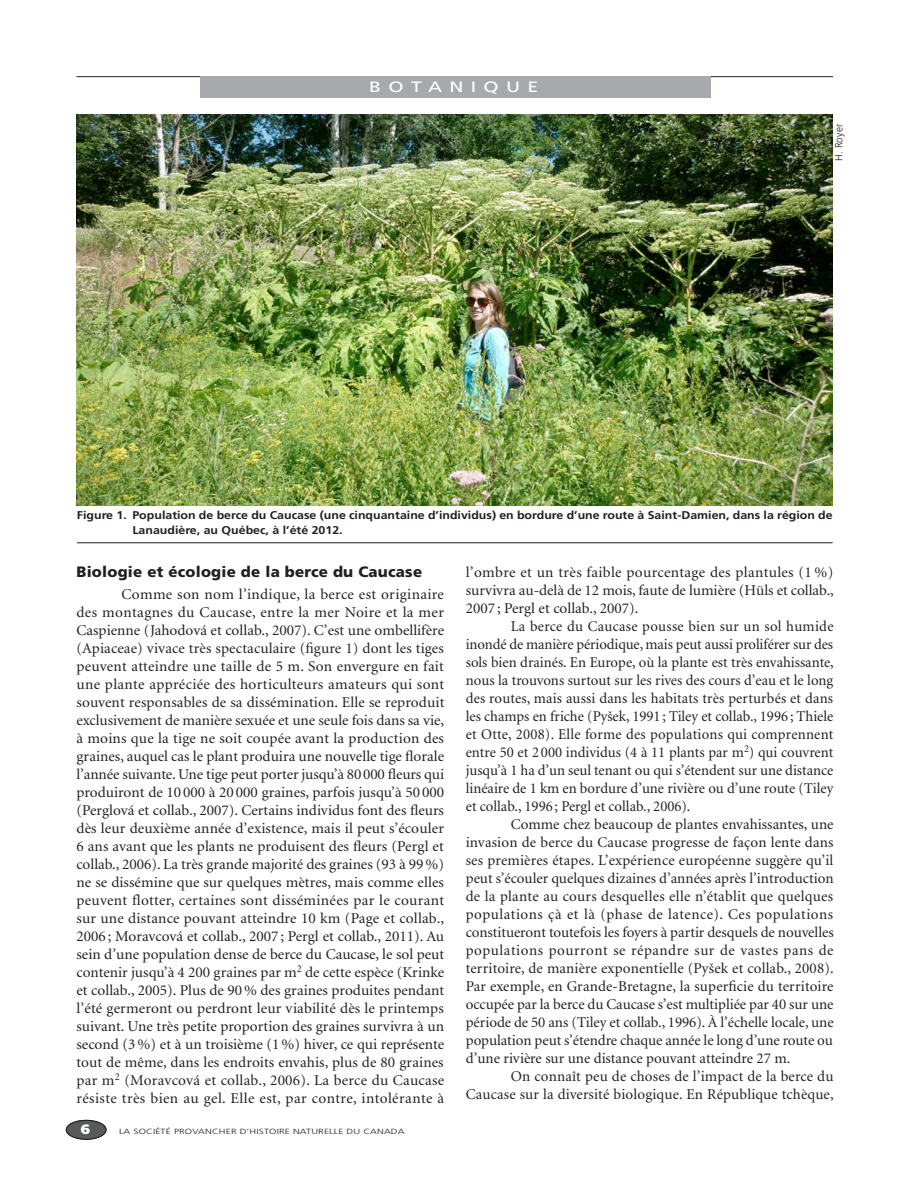
<style>
.page{position:relative;width:918px;height:1188px;background:#fff}
.page>*{position:absolute;margin:0;border:0;box-sizing:border-box;transform-origin:0 0}
.t1{font:15px/18px "Minion";letter-spacing:.005em;color:#231f20;text-align:justify}
.t2{font:900 15px "Frutiger";letter-spacing:.015em;color:#231f20}
.t3{font:15px "Frutiger";letter-spacing:.375em;color:#fff;scale:1.3 1}
.t4{font:900 13.5px "Frutiger";color:#fff}
.t5{font:700 11.25px/15px "Frutiger";color:#231f20;scale:1.1 1}
.t6{font:300 10.5px "Frutiger";letter-spacing:.015em;color:#231f20;scale:.95 1}
.t7{font:300 7.5px "Frutiger";letter-spacing:.015em;color:#231f20;scale:1.35 1}
</style>
<div class="page">
<hr style="left:76px;top:76px;width:757px;height:1px;background:#231f20">
<div style="left:66px;top:1120px;width:40px;height:19px;background:#58595b;border-radius:50%"></div>
<div style="left:66px;top:1120px;width:40px;height:19px;border:1px solid #231f20;border-radius:50%"></div>
<div style="left:201px;top:76px;width:510px;height:22px;background:#a7a9ac"></div>
<img style="left:77px;top:115px;width:756px;height:391px">
<hr style="left:77px;top:542px;width:756px;height:1px;background:#231f20">
<p class="t3" style="left:369px;top:78px;width:132px">BOTANIQUE</p>
<p class="t6" style="left:833px;top:161px;width:40px;rotate:-90deg">H. Royer</p>
<p class="t5" style="left:132px;top:507px;width:638px;text-indent:-56px">Figure 1. Population de berce du Caucase (une cinquantaine d’individus) en bordure d’une route à Saint-Damien, dans la région de<br>Lanaudière, au Québec, à l’été 2012.</p>
<p class="t2" style="left:76px;top:563px;width:347px">Biologie et écologie de la berce du Caucase</p>
<p class="t1" style="left:76px;top:586px;width:369px;text-indent:45px">Comme son nom l’indique, la berce est originaire des montagnes du Caucase, entre la mer Noire et la mer Caspienne (Jahodová et collab., 2007). C’est une ombellifère (Apiaceae) vivace très spectaculaire (figure 1) dont les tiges peuvent atteindre une taille de 5 m. Son envergure en fait une plante appréciée des horticulteurs amateurs qui sont souvent responsables de sa dissémination. Elle se reproduit exclusivement de manière sexuée et une seule fois dans sa vie, à moins que la tige ne soit coupée avant la production des graines, auquel cas le plant produira une nouvelle tige florale l’année suivante. Une tige peut porter jusqu’à 80000 fleurs qui produiront de 10 000 à 20 000 graines, parfois jusqu’à 50 000 (Perglová et collab., 2007). Certains individus font des fleurs dès leur deuxième année d’existence, mais il peut s’écouler 6 ans avant que les plants ne produisent des fleurs (Pergl et collab., 2006). La très grande majorité des graines (93 à 99%) ne se dissémine que sur quelques mètres, mais comme elles peuvent flotter, certaines sont disséminées par le courant sur une distance pouvant atteindre 10 km (Page et collab., 2006 ; Moravcová et collab., 2007 ; Pergl et collab., 2011). Au sein d’une population dense de berce du Caucase, le sol peut contenir jusqu’à 4 200 graines par m<sup>2</sup> de cette espèce (Krinke et collab., 2005). Plus de 90% des graines produites pendant l’été germeront ou perdront leur viabilité dès le printemps suivant. Une très petite proportion des graines survivra à un second (3%) et à un troisième (1%) hiver, ce qui représente tout de même, dans les endroits envahis, plus de 80 graines par m<sup>2</sup> (Moravcová et collab., 2006). La berce du Caucase résiste très bien au gel. Elle est, par contre, intolérante à</p>
<p class="t4" style="left:81px;top:1121px;width:11px">6</p>
<p class="t7" style="left:119px;top:1127px;width:213px">LA SOCIÉTÉ PROVANCHER D’HISTOIRE NATURELLE DU CANADA</p>
<p class="t1" style="left:466px;top:563px;width:370px">l’ombre et un très faible pourcentage des plantules (1 %) survivra au-delà de 12 mois, faute de lumière (Hüls et collab., 2007 ; Pergl et collab., 2007).</p>
<p class="t1" style="left:466px;top:617px;width:370px;text-indent:45px">La berce du Caucase pousse bien sur un sol humide inondé de manière périodique, mais peut aussi proliférer sur des sols bien drainés. En Europe, où la plante est très envahissante, nous la trouvons surtout sur les rives des cours d’eau et le long des routes, mais aussi dans les habitats très perturbés et dans les champs en friche (Pyšek, 1991 ; Tiley et collab., 1996 ; Thiele et Otte, 2008). Elle forme des populations qui comprennent entre 50 et 2 000 individus (4 à 11 plants par m<sup>2</sup>) qui couvrent jusqu’à 1 ha d’un seul tenant ou qui s’étendent sur une distance linéaire de 1 km en bordure d’une rivière ou d’une route (Tiley et collab., 1996 ; Pergl et collab., 2006).</p>
<p class="t1" style="left:466px;top:815px;width:369px;text-indent:45px">Comme chez beaucoup de plantes envahissantes, une invasion de berce du Caucase progresse de façon lente dans ses premières étapes. L’expérience européenne suggère qu’il peut s’écouler quelques dizaines d’années après l’introduction de la plante au cours desquelles elle n’établit que quelques populations çà et là (phase de latence). Ces populations constitueront toutefois les foyers à partir desquels de nouvelles populations pourront se répandre sur de vastes pans de territoire, de manière exponentielle (Pyšek et collab., 2008).<br>Par exemple, en Grande-Bretagne, la superficie du territoire occupée par la berce du Caucase s’est multipliée par 40 sur une période de 50 ans (Tiley et collab., 1996). À l’échelle locale, une population peut s’étendre chaque année le long d’une route ou d’une rivière sur une distance pouvant atteindre 27 m.</p>
<p class="t1" style="left:466px;top:1067px;width:369px;text-align:right">On connaît peu de choses de l’impact de la berce du<br>Caucase sur la diversité biologique. En République tchèque,</p>
</div>
